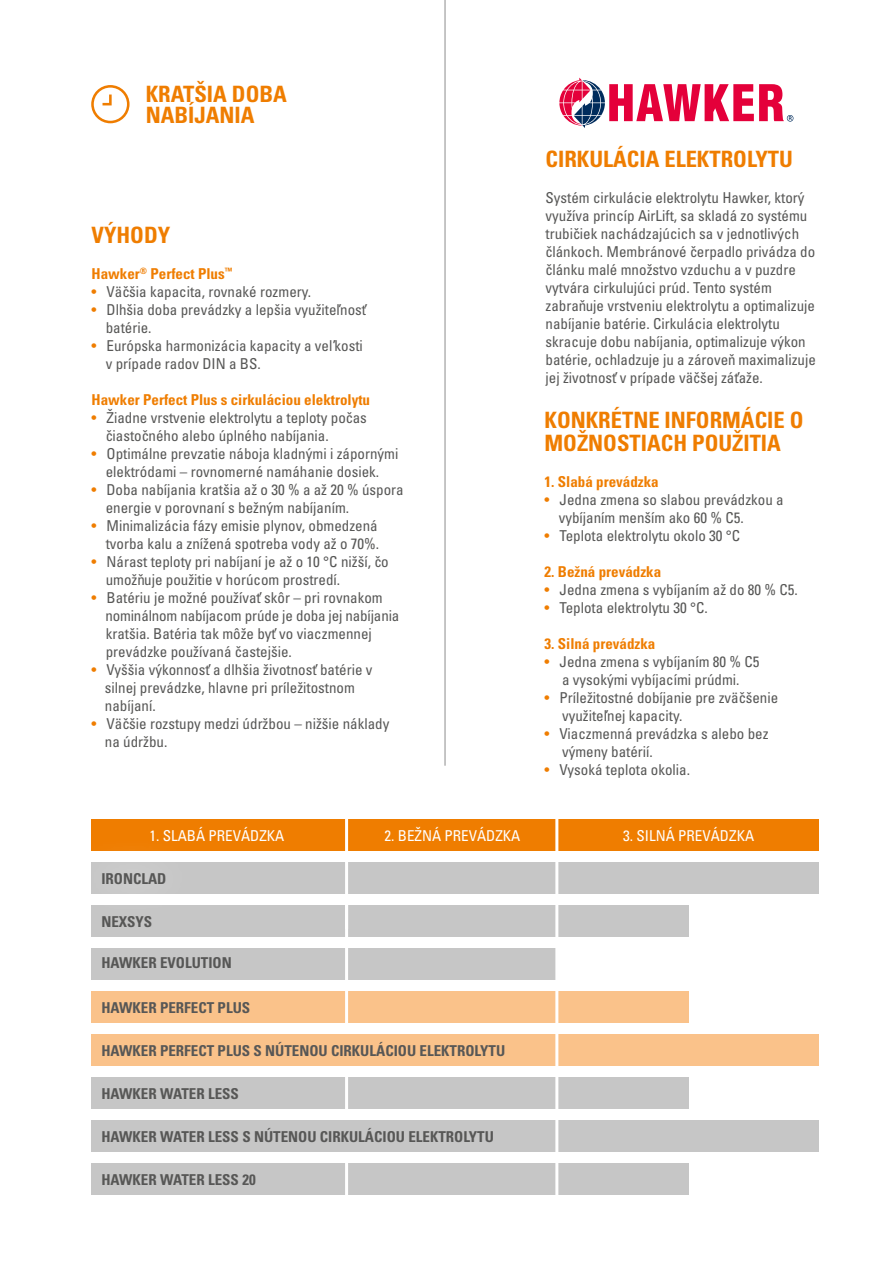
<style>
.page{position:relative;width:881px;height:1263px;background:#fff}
.page>*{position:absolute;margin:0;border:0;box-sizing:border-box;transform-origin:0 0}
.t1{font:700 condensed 22.5px/22.5px "Univers";color:#ef7d00}
.t2{font:condensed 15px/18px "Univers";color:#575756}
.t3{font:700 condensed 15px "Univers";color:#575756}
.t4{font:700 condensed 15px "Univers";color:#ef7d00}
.t5{font:condensed 15px "Univers";color:#fff}
.s1{color:#ef7d00}
</style>
<div class="page">
<svg style="left:559px;top:78px;width:234px;height:50px"></svg>
<svg style="left:91px;top:85px;width:38px;height:38px"></svg>
<hr style="left:444px;top:0;width:1px;height:766px;background:#b3b2b2">
<div style="left:91px;top:905px;width:597px;height:32px;background:#c6c6c6"></div>
<div style="left:91px;top:991px;width:597px;height:32px;background:#fac28a"></div>
<div style="left:91px;top:819px;width:727px;height:32px;background:#ef7d00"></div>
<div style="left:91px;top:862px;width:727px;height:32px;background:#c6c6c6"></div>
<div style="left:70px;top:838px;width:128px;height:80px;background:#fff;opacity:.75"></div>
<div style="left:91px;top:948px;width:465px;height:32px;background:#c6c6c6"></div>
<div style="left:91px;top:1077px;width:597px;height:32px;background:#c6c6c6"></div>
<div style="left:91px;top:1163px;width:597px;height:32px;background:#c6c6c6"></div>
<hr style="left:345px;top:812px;width:3px;height:117px;background:#fff">
<hr style="left:345px;top:900px;width:3px;height:302px;background:#fff">
<div style="left:91px;top:1120px;width:727px;height:32px;background:#c6c6c6"></div>
<div style="left:91px;top:1034px;width:727px;height:32px;background:#fac28a"></div>
<hr style="left:555px;top:812px;width:3px;height:412px;background:#fff">
<h1 class="t1" style="left:146px;top:84px;width:143px;line-height:21px">KRATŠIA DOBA<br>NABÍJANIA</h1>
<h1 class="t1" style="left:91px;top:224px;width:80px">VÝHODY</h1>
<p class="t4" style="left:91px;top:265px;width:142px">Hawker<sup>®</sup> Perfect Plus<sup>™</sup></p>
<p class="t2" style="left:91px;top:283px;width:221px"><span class="s1">•</span> Väcˇšia kapacita, rovnaké rozmery.</p>
<p class="t2" style="left:106px;top:301px;width:263px;text-indent:-14px"><span class="s1">•</span> Dlhšia doba prevádzky a lepšia využitel’nost’ batérie.</p>
<p class="t2" style="left:106px;top:337px;width:258px;text-indent:-14px"><span class="s1">•</span> Európska harmonizácia kapacity a vel’kosti v prípade radov DIN a BS.</p>
<p class="t4" style="left:91px;top:391px;width:280px">Hawker Perfect Plus s cirkuláciou elektrolytu</p>
<p class="t2" style="left:106px;top:409px;width:262px;text-indent:-14px"><span class="s1">•</span> Žiadne vrstvenie elektrolytu a teploty pocˇas cˇiastocˇného alebo úplného nabíjania.</p>
<p class="t2" style="left:91px;top:445px;width:308px;text-align:center"><span class="s1">•</span> Optimálne prevzatie náboja kladnými i zápornými elektródami – rovnomerné namáhanie dosiek.</p>
<p class="t2" style="left:106px;top:481px;width:299px;text-indent:-14px"><span class="s1">•</span> Doba nabíjania kratšia až o 30 % a až 20 % úspora energie v porovnaní s bežným nabíjaním.</p>
<p class="t2" style="left:91px;top:517px;width:289px;text-align:right"><span class="s1">•</span> Minimalizácia fázy emisie plynov, obmedzená tvorba kalu a znížená spotreba vody až o 70%.</p>
<p class="t2" style="left:106px;top:553px;width:284px;text-indent:-14px"><span class="s1">•</span> Nárast teploty pri nabíjaní je až o 10 °C nižší, cˇo umožnˇuje použitie v horúcom prostredí.</p>
<p class="t2" style="left:105px;top:589px;width:295px;text-indent:-14px"><span class="s1">•</span> Batériu je možné používat’ skôr – pri rovnakom nominálnom nabíjacom prúde je doba jej nabíjania kratšia. Batéria tak môže byt’ vo viaczmennej prevádzke používaná cˇastejšie.</p>
<p class="t2" style="left:105px;top:661px;width:269px;text-indent:-13px"><span class="s1">•</span> Vyššia výkonnost’ a dlhšia životnost’ batérie v silnej prevádzke, hlavne pri príležitostnom nabíjaní.</p>
<p class="t2" style="left:105px;top:715px;width:286px;text-indent:-13px"><span class="s1">•</span> Väcˇšie rozstupy medzi údržbou – nižšie náklady na údržbu.</p>
<h1 class="t1" style="left:545px;top:148px;width:249px">CIRKULÁCIA ELEKTROLYTU</h1>
<p class="t2" style="left:545px;top:189px;width:272px">Systém cirkulácie elektrolytu Hawker, ktorý využíva princíp AirLift, sa skladá zo systému trubicˇiek nachádzajúcich sa v jednotlivých cˇlánkoch. Membránové cˇerpadlo privádza do cˇlánku malé množstvo vzduchu a v puzdre vytvára cirkulujúci prúd. Tento systém zabranˇuje vrstveniu elektrolytu a optimalizuje nabíjanie batérie. Cirkulácia elektrolytu skracuje dobu nabíjania, optimalizuje výkon batérie, ochladzuje ju a zárovenˇ maximalizuje jej životnost’ v prípade väcˇšej zát’aže.</p>
<h1 class="t1" style="left:544px;top:409px;width:260px">KONKRÉTNE INFORMÁCIE O<br>MOŽNOSTIACH POUŽITIA</h1>
<p class="t4" style="left:544px;top:472px;width:116px">1. Slabá prevádzka</p>
<p class="t2" style="left:558px;top:490px;width:226px;text-indent:-14px"><span class="s1">•</span> Jedna zmena so slabou prevádzkou a vybíjaním menším ako 60 % C5.</p>
<p class="t2" style="left:544px;top:526px;width:197px"><span class="s1">•</span> Teplota elektrolytu okolo 30 °C</p>
<p class="t4" style="left:544px;top:562px;width:118px">2. Bežná prevádzka</p>
<p class="t2" style="left:544px;top:580px;width:255px"><span class="s1">•</span> Jedna zmena s vybíjaním až do 80 % C5.</p>
<p class="t2" style="left:544px;top:598px;width:165px"><span class="s1">•</span> Teplota elektrolytu 30 °C.</p>
<p class="t4" style="left:544px;top:634px;width:112px">3. Silná prevádzka</p>
<p class="t2" style="left:544px;top:652px;width:216px;text-align:center"><span class="s1">•</span> Jedna zmena s vybíjaním 80 % C5 a vysokými vybíjacími prúdmi.</p>
<p class="t2" style="left:561px;top:688px;width:217px;text-indent:-17px"><span class="s1">•</span> Príležitostné dobíjanie pre zväcˇšenie využitel’nej kapacity.</p>
<p class="t2" style="left:561px;top:724px;width:208px;text-indent:-17px"><span class="s1">•</span> Viaczmenná prevádzka s alebo bez výmeny batérií.</p>
<p class="t2" style="left:544px;top:760px;width:147px"><span class="s1">•</span> Vysoká teplota okolia.</p>
<p class="t5" style="left:149px;top:826px;width:137px">1. SLABÁ PREVÁDZKA</p>
<p class="t5" style="left:384px;top:826px;width:137px">2. BEŽNÁ PREVÁDZKA</p>
<p class="t5" style="left:623px;top:826px;width:132px">3. SILNÁ PREVÁDZKA</p>
<p class="t3" style="left:101px;top:869px;width:67px">IRONCLAD</p>
<p class="t3" style="left:101px;top:912px;width:52px">NEXSYS</p>
<p class="t3" style="left:101px;top:954px;width:132px">HAWKER EVOLUTION</p>
<p class="t3" style="left:101px;top:998px;width:150px">HAWKER PERFECT PLUS</p>
<p class="t3" style="left:101px;top:1041px;width:405px">HAWKER PERFECT PLUS S NÚTENOU CIRKULÁCIOU ELEKTROLYTU</p>
<p class="t3" style="left:101px;top:1084px;width:139px">HAWKER WATER LESS</p>
<p class="t3" style="left:101px;top:1127px;width:394px">HAWKER WATER LESS S NÚTENOU CIRKULÁCIOU ELEKTROLYTU</p>
<p class="t3" style="left:101px;top:1170px;width:156px">HAWKER WATER LESS 20</p>
</div>
